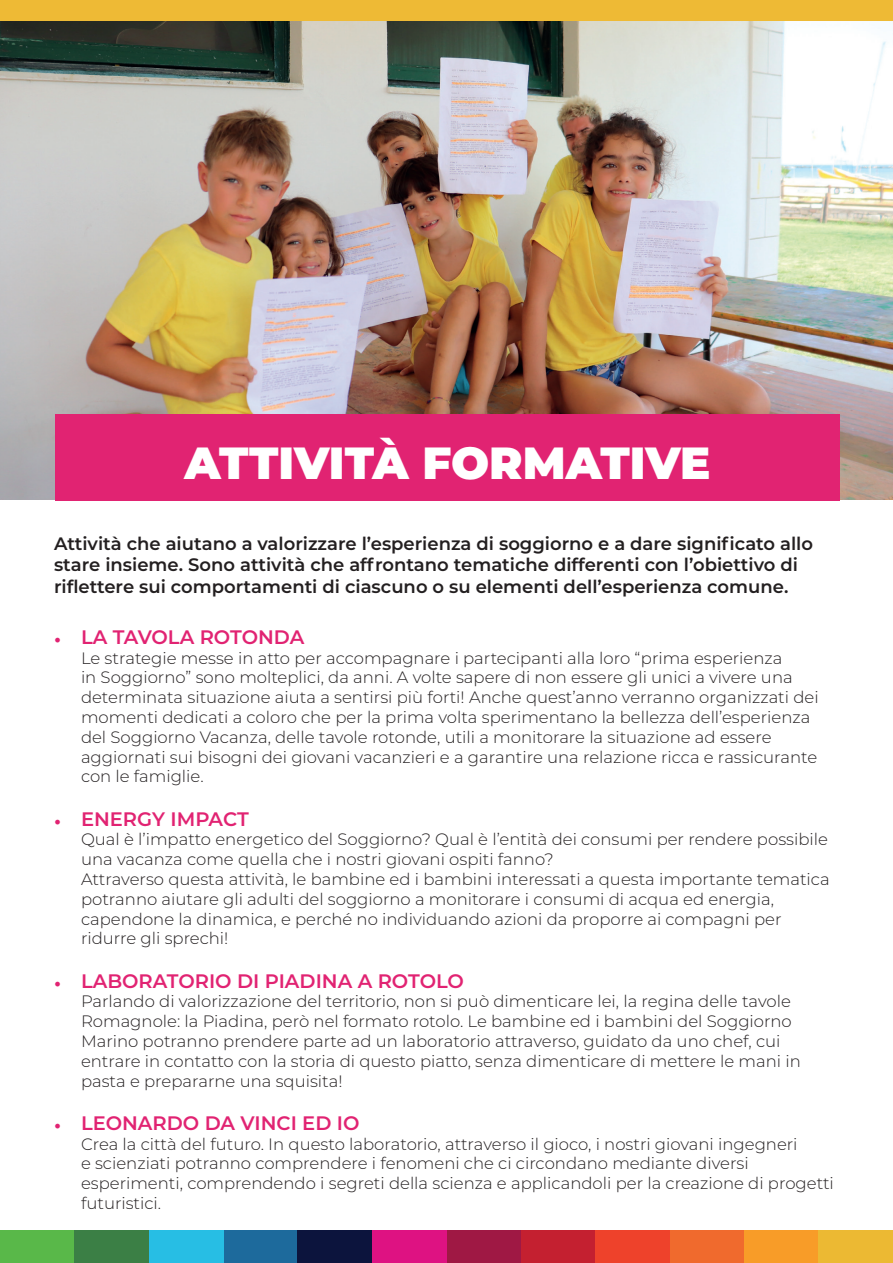
<style>
.page{position:relative;width:893px;height:1263px;background:#fff}
.page>*{position:absolute;margin:0;border:0;box-sizing:border-box;transform-origin:0 0}
.t1{font:900 45px "Montserrat";color:#fff}
.t2{font:600 19.5px "Montserrat";color:#e12372}
.t3{font:600 18px/21.6px "Montserrat";color:#231f20}
.t4{font:300 16.5px/19.8px "Montserrat";color:#231f20}
.s1{font-family:"Minion Pro";font-weight:400;font-size:18px}
</style>
<div class="page">
<div style="left:0;top:0;width:893px;height:21px;background:#eeba35"></div>
<div style="left:446px;top:1230px;width:75px;height:33px;background:#9f1844"></div>
<div style="left:0;top:1230px;width:74px;height:33px;background:#59b849"></div>
<div style="left:670px;top:1230px;width:74px;height:33px;background:#f06a2d"></div>
<div style="left:223px;top:1230px;width:75px;height:33px;background:#1d6a9c"></div>
<div style="left:521px;top:1230px;width:74px;height:33px;background:#c42030"></div>
<div style="left:74px;top:1230px;width:75px;height:33px;background:#3b7f45"></div>
<div style="left:744px;top:1230px;width:75px;height:33px;background:#f89c28"></div>
<div style="left:298px;top:1230px;width:74px;height:33px;background:#0c143d"></div>
<div style="left:595px;top:1230px;width:75px;height:33px;background:#ee422b"></div>
<div style="left:149px;top:1230px;width:74px;height:33px;background:#27bee4"></div>
<div style="left:819px;top:1230px;width:74px;height:33px;background:#ecb933"></div>
<div style="left:372px;top:1230px;width:74px;height:33px;background:#de1282"></div>
<img style="left:0;top:21px;width:893px;height:479px">
<div style="left:55px;top:414px;width:785px;height:86px;background:#e12372"></div>
<h1 class="t1" style="left:184px;top:429px;width:528px">ATTIVITÀ FORMATIVE</h1>
<p class="t3" style="left:54px;top:532px;width:761px">Attività che aiutano a valorizzare l’esperienza di soggiorno e a dare significato allo stare insieme. Sono attività che affrontano tematiche differenti con l’obiettivo di riflettere sui comportamenti di ciascuno o su elementi dell’esperienza comune.</p>
<p class="t2" style="left:54px;top:623px;width:252px"><span class="s1">•</span> LA TAVOLA ROTONDA</p>
<p class="t4" style="left:81px;top:647px;width:739px">Le strategie messe in atto per accompagnare i partecipanti alla loro “prima esperienza<br>in Soggiorno” sono molteplici, da anni. A volte sapere di non essere gli unici a vivere una determinata situazione aiuta a sentirsi più forti! Anche quest’anno verranno organizzati dei momenti dedicati a coloro che per la prima volta sperimentano la bellezza dell’esperienza del Soggiorno Vacanza, delle tavole rotonde, utili a monitorare la situazione ad essere aggiornati sui bisogni dei giovani vacanzieri e a garantire una relazione ricca e rassicurante con le famiglie.</p>
<p class="t2" style="left:54px;top:805px;width:196px"><span class="s1">•</span> ENERGY IMPACT</p>
<p class="t4" style="left:81px;top:829px;width:750px">Qual è l’impatto energetico del Soggiorno? Qual è l’entità dei consumi per rendere possibile una vacanza come quella che i nostri giovani ospiti fanno?<br>Attraverso questa attività, le bambine ed i bambini interessati a questa importante tematica potranno aiutare gli adulti del soggiorno a monitorare i consumi di acqua ed energia, capendone la dinamica, e perché no individuando azioni da proporre ai compagni per ridurre gli sprechi!</p>
<p class="t2" style="left:54px;top:967px;width:411px"><span class="s1">•</span> LABORATORIO DI PIADINA A ROTOLO</p>
<p class="t4" style="left:81px;top:991px;width:721px">Parlando di valorizzazione del territorio, non si può dimenticare lei, la regina delle tavole Romagnole: la Piadina, però nel formato rotolo. Le bambine ed i bambini del Soggiorno Marino potranno prendere parte ad un laboratorio attraverso, guidato da uno chef, cui entrare in contatto con la storia di questo piatto, senza dimenticare di mettere le mani in pasta e prepararne una squisita!</p>
<p class="t2" style="left:54px;top:1109px;width:307px"><span class="s1">•</span> LEONARDO DA VINCI ED IO</p>
<p class="t4" style="left:81px;top:1133px;width:754px">Crea la città del futuro. In questo laboratorio, attraverso il gioco, i nostri giovani ingegneri<br>e scienziati potranno comprendere i fenomeni che ci circondano mediante diversi esperimenti, comprendendo i segreti della scienza e applicandoli per la creazione di progetti futuristici.</p>
</div>
